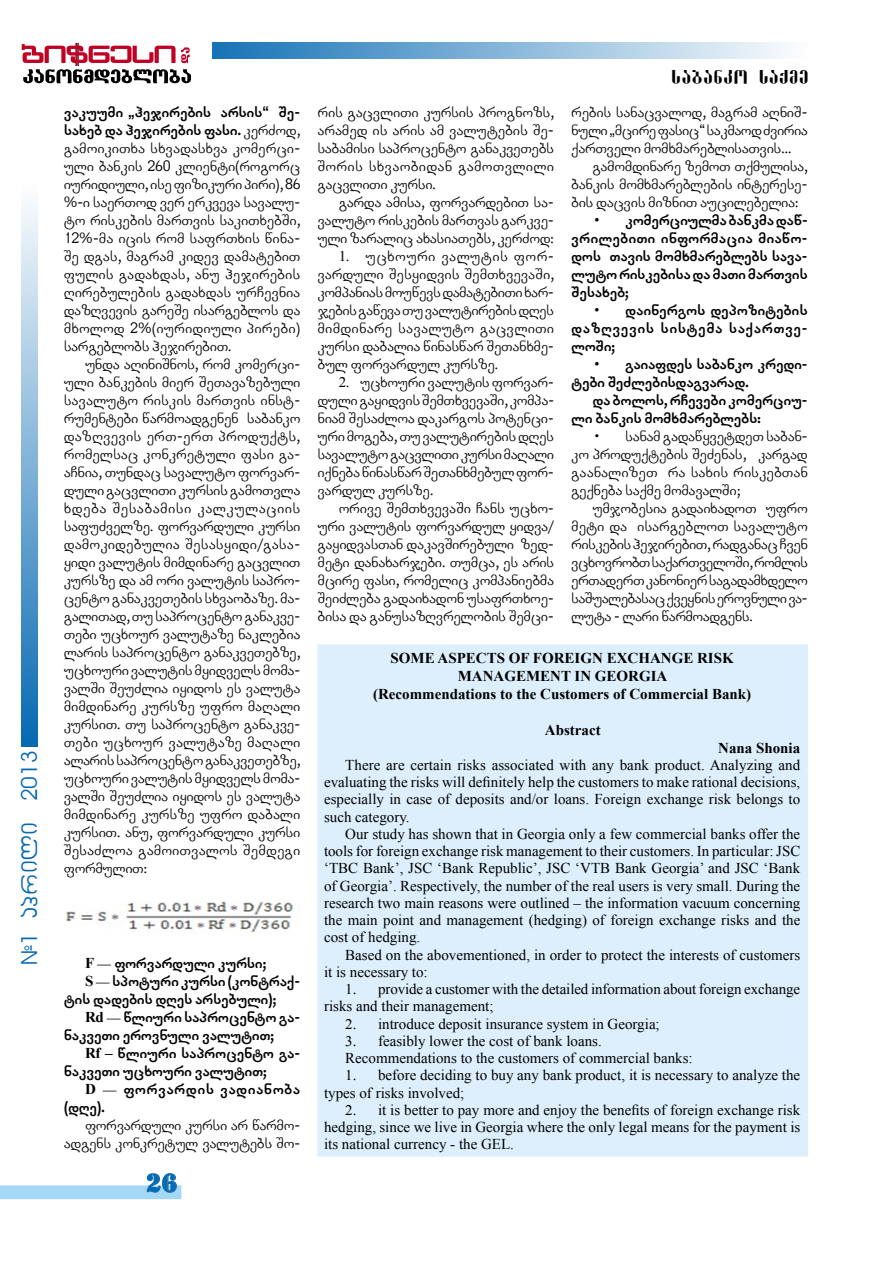
<style>
.page{position:relative;width:893px;height:1263px;background:#fff}
.page>*{position:absolute;margin:0;border:0;box-sizing:border-box;transform-origin:0 0}
.t1{font:27px "Stencil";color:#0669b2}
.t2{font:22.5px "Avaza Mtavruli";letter-spacing:.025em;color:#0669b2}
.t3{font:19.5px "Geo Shemoqmedi";letter-spacing:.05em;color:#000;scale:1.2 1}
.t4{font:15px/18px "H Kolkhety";letter-spacing:-.03em;color:#000}
.t5{font:15px/17.2px "Times New Roman";color:#000;text-align:justify}
.t6{font:700 15px/18px "H Kolkhety";letter-spacing:-.03em;color:#000}
.t7{font:700 15px/18px "Times New Roman";color:#000;text-align:center}
.t8{font:700 15px/18px "H Kolkhety";color:#000}
.t9{font:15px "H Kolkhety";letter-spacing:-.01em;color:#000}
.t10{font:15px "H Kolkhety";letter-spacing:.01em;color:#000}
.t11{font:700 15px "H Kolkhety";letter-spacing:.02em;color:#000}
.t12{font:15px "H Kolkhety";letter-spacing:.02em;color:#000}
.s1{font-weight:700}
.s2{font-family:"Times New Roman"}
</style>
<div class="page">
<div style="left:0;top:1185px;width:181px;height:14px;background:#a5d8f6;border:2px solid #a5d8f6"></div>
<svg style="left:146px;top:1173px;width:31px;height:20px"></svg>
<div style="left:168px;top:43px;width:640px;height:16px;background:linear-gradient(to right,#0669b2,#fcfdfe)"></div>
<div style="left:21px;top:183px;width:16px;height:563px;background:linear-gradient(to bottom,#fdfdfe,#0669b2)"></div>
<div style="left:21px;top:42px;width:191px;height:42px;background:#fff"></div>
<svg style="left:21px;top:44px;width:167px;height:40px"></svg>
<svg style="left:22px;top:43px;width:169px;height:40px"></svg>
<img style="left:66px;top:901px;width:230px;height:32px">
<div style="left:317px;top:644px;width:491px;height:513px;background:#ddeffc"></div>
<h2 class="t2" style="left:19px;top:965px;width:216px;rotate:-90deg">#1 aprili 2013</h2>
<p class="t4" style="left:64px;top:104px;width:238px"><span class="s1">VAKUUMI „HEJIREBIS ARSIS“ SE-<br>SAXEB DA HEJIREBIS FASI.</span> KERZOD,<br>GAMOIKITXA SXVADASXVA KOMERCI-<br>ULI BANKIS 260 KLIENTI(ROGORC<br>IURIDIULI, ISE FIZIKURI PIRI), 86 %-I SAERTOD VER ERKVEVA SAVALU-<br>TO RISKEBIS MARTVIS SAKITXEBSI,<br>12%-MA ICIS ROM SAFRTXIS WINA-<br>SE DGAS, MAGRAM KIDEV DAMATEBIT<br>FULIS GADAXDAS, ANU HEJIREBIS<br>RIREBULEBIS GADAXDAS URCEVNIA<br>DAZRVEVIS GARESE ISARGEBLOS DA<br>MXOLOD 2%(IURIDIULI PIREBI)<br>SARGEBLOBS HEJIREBIT.</p>
<p class="t4" style="left:64px;top:356px;width:238px;text-indent:21px">UNDA ARINISNOS, ROM KOMERCI-<br>ULI BANKEBIS MIER SETAVAZEBULI<br>SAVALUTO RISKIS MARTVIS INST-<br>RUMENTEBI WARMOADGENEN SABANKO<br>DAZRVEVIS ERT-ERT PRODUQTS,<br>ROMELSAC KONKRETULI FASI GA-<br>ACNIA, TUNDAC SAVALUTO FORVAR-<br>DULI GACVLITI KURSIS GAMOTVLA<br>XDEBA SESABAMISI KALKULACIIS<br>SAFUZVELZE. FORVARDULI KURSI<br>DAMOKIDEBULIA SESASYIDI/GASA-<br>YIDI VALUTIS MIMDINARE GACVLIT<br>KURSZE DA AM ORI VALUTIS SAPRO-<br>CENTO GANAKVETEBIS SXVAOBAZE. MA-<br>GALITAD, TU SAPROCENTO GANAKVE-<br>TEBI UCXOUR VALUTAZE NAKLEBIA<br>LARIS SAPROCENTO GANAKVETEBZE,<br>UCXOURI VALUTIS MYIDVELS MOMA-<br>VALSI SEUZLIA IYIDOS ES VALUTA<br>MIMDINARE KURSZE UFRO MARALI<br>KURSIT. TU SAPROCENTO GANAKVE-<br>TEBI UCXOUR VALUTAZE MARALI<br>ALARIS SAPROCENTO GANAKVETEBZE,<br>UCXOURI VALUTIS MYIDVELS MOMA-<br>VALSI SEUZLIA IYIDOS ES VALUTA<br>MIMDINARE KURSZE UFRO DABALI<br>KURSIT. ANU, FORVARDULI KURSI<br>SESAZLOA GAMOITVALOS SEMDEGI<br>FORMULIT:</p>
<p class="t6" style="left:85px;top:955px;width:183px"><span class="s2">F</span> – FORVARDULI KURSI;</p>
<p class="t6" style="left:85px;top:973px;width:215px"><span class="s2">S</span> – SPOTURI KURSI (KONTRAQ-</p>
<p class="t6" style="left:64px;top:991px;width:214px">TIS DADEBIS DRES ARSEBULI);</p>
<p class="t6" style="left:85px;top:1009px;width:215px"><span class="s2">Rd</span> – WLIURI SAPROCENTO GA-</p>
<p class="t6" style="left:64px;top:1027px;width:212px">NAKVETI EROVNULI VALUTIT;</p>
<p class="t6" style="left:85px;top:1045px;width:215px"><span class="s2">Rf –</span> WLIURI SAPROCENTO GA-</p>
<p class="t6" style="left:64px;top:1063px;width:205px">NAKVETI UCXOURI VALUTIT;</p>
<p class="t11" style="left:85px;top:1081px;width:217px"><span class="s2">D</span> – FORVARDIS VADIANOBA</p>
<p class="t6" style="left:64px;top:1099px;width:43px">(DRE).</p>
<p class="t4" style="left:64px;top:1117px;width:236px;text-align:right">FORVARDULI KURSI AR WARMO-<br>ADGENS KONKRETUL VALUTEBS SO-</p>
<h1 class="t1" style="left:146px;top:1167px;width:33px">26</h1>
<h3 class="t3" style="left:672px;top:66px;width:115px">SABANKO SAQME</h3>
<p class="t4" style="left:571px;top:104px;width:238px">REBIS SANACVALOD, MAGRAM ARNIS-<br>NULI „MCIRE FASIC“ SAKMAOD ZVIRIA<br>QARTVELI MOMXMAREBLISATVIS...</p>
<p class="t4" style="left:571px;top:158px;width:238px;text-indent:21px">GAMOMDINARE ZEMOT TQMULISA,<br>BANKIS MOMXMAREBLEBIS INTERESE-<br>BIS DACVIS MIZNIT AUCILEBELIA:</p>
<p class="t6" style="left:571px;top:212px;width:238px;text-indent:21px">• KOMERCIULMA BANKMA DAW-<br>VRILEBITI INFORMACIA MIAWO-<br>DOS TAVIS MOMXMAREBLEBS SAVA-<br>LUTO RISKEBISA DA MATI MARTVIS<br>SESAXEB;</p>
<p class="t8" style="left:571px;top:302px;width:238px;text-indent:21px">• DAINERGOS DEPOZITEBIS<br>DAZRVEVIS SISTEMA SAQARTVE-<br>LOSI;</p>
<p class="t6" style="left:571px;top:356px;width:236px;text-indent:21px">• GAIAFDES SABANKO KREDI-<br>TEBI SEZLEBISDAGVARAD.</p>
<p class="t6" style="left:571px;top:392px;width:236px;text-indent:21px">DA BOLOS, RCEVEBI KOMERCIU-<br>LI BANKIS MOMXMAREBLEBS:</p>
<p class="t4" style="left:571px;top:428px;width:238px;text-indent:21px">• SANAM GADAWYVETDET SABAN-<br>KO PRODUQTEBIS SEZENAS, KARGAD<br>GAANALIZET RA SAXIS RISKEBTAN<br>GEQNEBA SAQME MOMAVALSI;</p>
<p class="t4" style="left:571px;top:500px;width:238px;text-indent:21px">UMJOBESIA GADAIXADOT UFRO<br>METI DA ISARGEBLOT SAVALUTO<br>RISKEBIS HEJIREBIT, RADGANAC CVEN<br>VCXOVROBT SAQARTVELOSI, ROMLIS<br>ERTADERT KANONIER SAGADAMXDELO<br>SASUALEBASAC QVEYNIS EROVNULI VA-<br>LUTA - LARI WARMOADGENS.</p>
<p class="t4" style="left:317px;top:104px;width:238px">RIS GACVLITI KURSIS PROGNOZS,<br>ARAMED IS ARIS AM VALUTEBIS SE-<br>SABAMISI SAPROCENTO GANAKVETEBS<br>SORIS SXVAOBIDAN GAMOTVLILI<br>GACVLITI KURSI.</p>
<p class="t4" style="left:339px;top:194px;width:214px">GARDA AMISA, FORVARDEBIT SA-</p>
<p class="t4" style="left:317px;top:212px;width:236px">VALUTO RISKEBIS MARTVAS GARKVE-</p>
<p class="t4" style="left:317px;top:230px;width:238px">ULI ZARALIC AXASIATEBS, KERZOD:</p>
<p class="t12" style="left:366px;top:249px;width:188px">UCXOURI VALUTIS FOR-</p>
<p class="t9" style="left:317px;top:267px;width:238px">VARDULI SESYIDVIS SEMTXVEVASI,</p>
<p class="t4" style="left:317px;top:284px;width:236px">KOMPANIAS MOUWEVS DAMATEBITI XAR-</p>
<p class="t4" style="left:317px;top:302px;width:238px">JEBIS GAWEVA TU VALUTIREBIS DRES</p>
<p class="t10" style="left:317px;top:321px;width:238px">MIMDINARE SAVALUTO GACVLITI</p>
<p class="t4" style="left:317px;top:338px;width:236px">KURSI DABALIA WINASWAR SETANXME-</p>
<p class="t4" style="left:317px;top:356px;width:183px">BUL FORVARDUL KURSZE.</p>
<p class="t4" style="left:360px;top:374px;width:193px">UCXOURI VALUTIS FORVAR-</p>
<p class="t4" style="left:317px;top:392px;width:236px">DULI GAYIDVIS SEMTXVEVASI, KOMPA-</p>
<p class="t4" style="left:317px;top:410px;width:236px">NIAM SESAZLOA DAKARGOS POTENCI-</p>
<p class="t4" style="left:317px;top:428px;width:238px">URI MOGEBA, TU VALUTIREBIS DRES</p>
<p class="t4" style="left:317px;top:446px;width:238px">SAVALUTO GACVLITI KURSI MARALI</p>
<p class="t4" style="left:317px;top:464px;width:236px">IQNEBA WINASWAR SETANXMEBUL FOR-</p>
<p class="t4" style="left:317px;top:482px;width:118px">VARDUL KURSZE.</p>
<p class="t4" style="left:339px;top:500px;width:215px">ORIVE SEMTXVEVASI CANS UCXO-</p>
<p class="t4" style="left:317px;top:518px;width:238px">URI VALUTIS FORVARDUL YIDVA/</p>
<p class="t4" style="left:317px;top:536px;width:236px">GAYIDVASTAN DAKAVSIREBULI ZED-</p>
<p class="t4" style="left:317px;top:554px;width:238px">METI DANAXARJEBI. TUMCA, ES ARIS</p>
<p class="t4" style="left:317px;top:572px;width:238px">MCIRE FASI, ROMELIC KOMPANIEBMA</p>
<p class="t4" style="left:317px;top:590px;width:236px">SEIZLEBA GADAIXADON USAFRTXOE-</p>
<p class="t4" style="left:317px;top:608px;width:236px">BISA DA GANUSAZRVRELOBIS SEMCI-</p>
<p class="t7" style="left:373px;top:648px;width:380px">Some Aspects of Foreign Exchange Risk<br>Management in Georgia<br>(Recommendations to the Customers of Commercial Bank)</p>
<p class="t7" style="left:545px;top:720px;width:57px">Abstract</p>
<p class="t7" style="left:718px;top:738px;width:84px">Nana Shonia</p>
<p class="t5" style="left:324px;top:756px;width:478px;text-indent:21px">There are certain risks associated with any bank product. Analyzing and evaluating the risks will definitely help the customers to make rational decisions, especially in case of deposits and/or loans. Foreign exchange risk belongs to such category.</p>
<p class="t5" style="left:324px;top:825px;width:478px;text-indent:21px">Our study has shown that in Georgia only a few commercial banks offer the tools for foreign exchange risk management to their customers. In particular: JSC ‘TBC Bank’, JSC ‘Bank Republic’, JSC ‘VTB Bank Georgia’ and JSC ‘Bank of Georgia’. Respectively, the number of the real users is very small. During the research two main reasons were outlined – the information vacuum concerning the main point and management (hedging) of foreign exchange risks and the cost of hedging.</p>
<p class="t5" style="left:324px;top:946px;width:478px;text-indent:21px">Based on the abovementioned, in order to protect the interests of customers it is necessary to:</p>
<p class="t5" style="left:378px;top:980px;width:424px">provide a customer with the detailed information about foreign exchange</p>
<p class="t5" style="left:324px;top:997px;width:171px">risks and their management;</p>
<p class="t5" style="left:378px;top:1015px;width:283px">introduce deposit insurance system in Georgia;</p>
<p class="t5" style="left:345px;top:1032px;width:258px">✓ feasibly lower the cost of bank loans.</p>
<p class="t5" style="left:345px;top:1049px;width:349px">Recommendations to the customers of commercial banks:</p>
<p class="t5" style="left:378px;top:1066px;width:424px">before deciding to buy any bank product, it is necessary to analyze the</p>
<p class="t5" style="left:324px;top:1084px;width:142px">types of risks involved;</p>
<p class="t5" style="left:378px;top:1101px;width:424px">it is better to pay more and enjoy the benefits of foreign exchange risk</p>
<p class="t5" style="left:324px;top:1118px;width:478px">hedging, since we live in Georgia where the only legal means for the payment is</p>
<p class="t5" style="left:324px;top:1135px;width:191px">its national currency - the GEL.</p>
</div>
